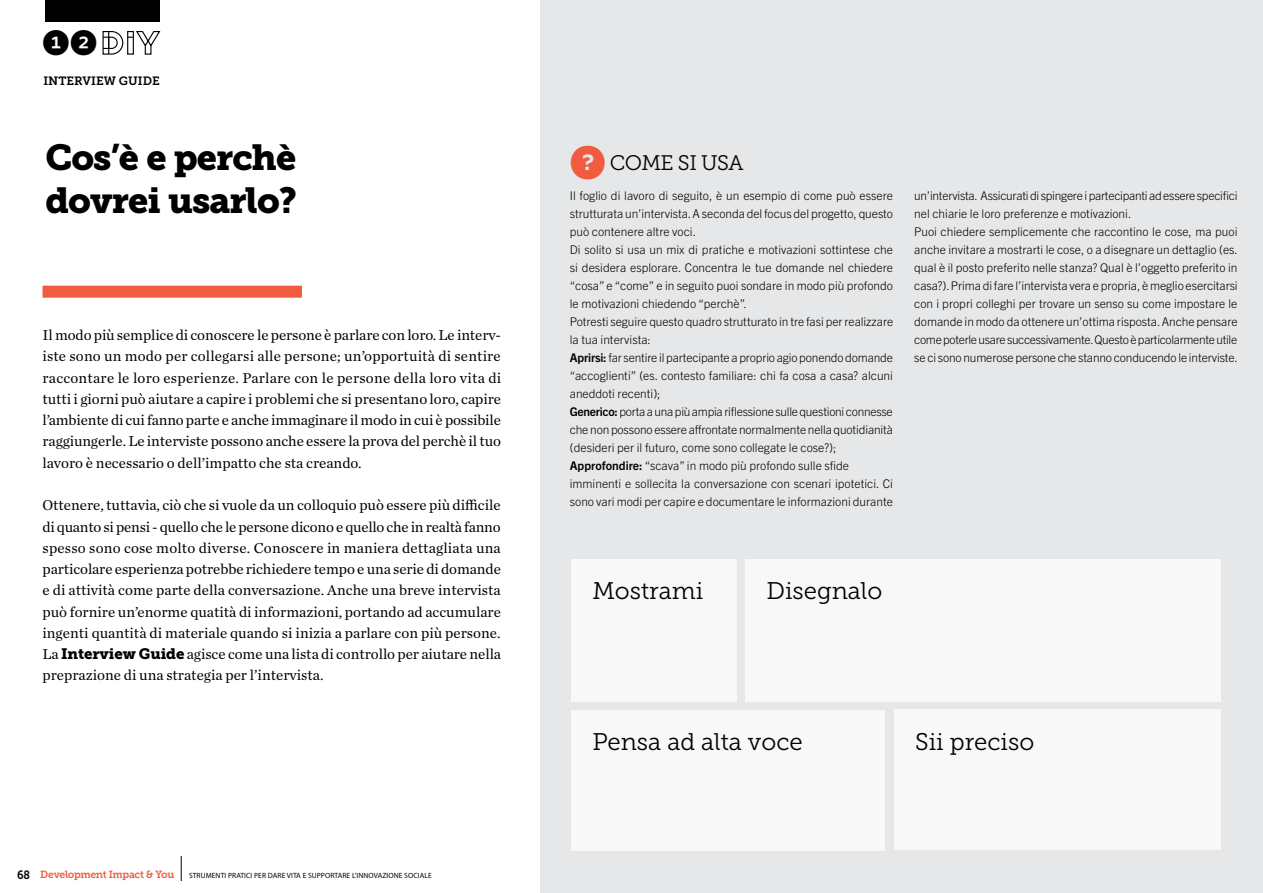
<style>
.page{position:relative;width:1263px;height:893px;background:#fff}
.page>*{position:absolute;margin:0;border:0;box-sizing:border-box;transform-origin:0 0}
.t1{font:36px/42.5px "Museo Slab 900";color:#000}
.t2{font:27px "Whitney Index Black Round Bd";color:#000}
.t3{font:24px "Museo Slab 300";color:#000}
.t4{font:21px "Museo Slab 300";letter-spacing:-.025em;color:#000}
.t5{font:15px/21.3px "Chronicle Text G1";color:#000;text-align:justify}
.t6{font:300 12px/18px "Trade Gothic Next LT Pro";color:#000}
.t7{font:12px "Museo Slab 700";color:#000}
.t8{font:12px "Museo Slab 700";color:#000;scale:.9 1}
.t9{font:10.35px "Museo Slab 700";letter-spacing:-.035em;color:#f15b40}
.t10{font:7.5px "Museo Slab 500";letter-spacing:.01em;color:#000}
.s1{font-family:"Museo Slab 900"}
.s2{font-family:"Museo Slab 700";font-size:10.35px}
.s3{font-family:"Whitney Index Black Round Bd";font-size:36px;color:#f15b40}
.s4{font-weight:700}
</style>
<div class="page">
<div style="left:540px;top:0;width:723px;height:893px;background:#e6e7e8"></div>
<svg style="left:102px;top:31px;width:59px;height:24px"></svg>
<div style="left:45px;top:0;width:115px;height:21px;background:#000"></div>
<div style="left:571px;top:559px;width:166px;height:142px;background:#f8f8f9"></div>
<div style="left:571px;top:710px;width:313px;height:140px;background:#f8f8f9"></div>
<div style="left:894px;top:709px;width:326px;height:141px;background:#f8f8f9"></div>
<div style="left:745px;top:559px;width:475px;height:142px;background:#f8f8f9"></div>
<div style="left:43px;top:286px;width:259px;height:12px;background:#f15b40"></div>
<svg style="left:181px;top:856px;width:1px;height:25px"></svg>
<h2 class="t2" style="left:43px;top:30px;width:56px">12</h2>
<p class="t7" style="left:43px;top:74px;width:117px">interview guide</p>
<h1 class="t1" style="left:45px;top:137px;width:253px">Cos’è e perchè dovrei usarlo?</h1>
<p class="t5" style="left:43px;top:324px;width:460px">Il modo più semplice di conoscere le persone è parlare con loro. Le interv&shy;iste sono un modo per collegarsi alle persone; un’opportuità di sentire raccontare le loro esperienze. Parlare con le persone della loro vita di tutti i giorni può aiutare a capire i problemi che si presentano loro, capire l’ambiente di cui fanno parte e anche immaginare il modo in cui è possibile raggiungerle. Le interviste possono anche essere la prova del perchè il tuo lavoro è necessario o dell’impatto che sta creando.</p>
<p class="t5" style="left:43px;top:494px;width:460px">Ottenere, tuttavia, ciò che si vuole da un colloquio può essere più difficile di quanto si pensi - quello che le persone dicono e quello che in realtà fanno spesso sono cose molto diverse. Conoscere in maniera dettagliata una particolare esperienza potrebbe richiedere tempo e una serie di domande e di attività come parte della conversazione. Anche una breve intervista può fornire un’enorme quatità di informazioni, portando ad accumulare ingenti quantità di materiale quando si inizia a parlare con più persone.<br>La <span class="s1">Interview Guide</span> agisce come una lista di controllo per aiutare nella preprazione di una strategia per l’intervista.</p>
<p class="t10" style="left:2px;top:635px;width:321px">ER DARE VITA E SUPPORTARE L’INNOVAZIONE SOCIALE <span class="s2">Development Impact &amp; You</span></p>
<p class="t8" style="left:17px;top:868px;width:16px">68</p>
<p class="t9" style="left:40px;top:869px;width:136px">Development Impact &amp; You</p>
<p class="t10" style="left:189px;top:871px;width:244px">STRUMENTI PRATICI PER DARE VITA E SUPPORTARE L’INNOVAZIONE SOCIALE</p>
<h3 class="t4" style="left:570px;top:151px;width:175px"><span class="s3">?</span> come si usa</h3>
<p class="t6" style="left:570px;top:186px;width:325px">Il foglio di lavoro di seguito, è un esempio di come può essere strutturata un’intervista. A seconda del focus del progetto, questo può contenere altre voci.<br>Di solito si usa un mix di pratiche e motivazioni sottintese che si desidera esplorare. Concentra le tue domande nel chiedere “cosa” e “come” e in seguito puoi sondare in modo più profondo le motivazioni chiedendo “perchè”.<br>Potresti seguire questo quadro strutturato in tre fasi per realizzare la tua intervista:<br><span class="s4">Aprirsi:</span> far sentire il partecipante a proprio agio ponendo domande “accoglienti” (es. contesto familiare: chi fa cosa a casa? alcuni aneddoti recenti);<br><span class="s4">Generico:</span> porta a una più ampia riflessione sulle questioni connesse che non possono essere affrontate normalmente nella quotidianità (desideri per il futuro, come sono collegate le cose?); <span class="s4">Approfondire:</span> “scava” in modo più profondo sulle sfide imminenti e sollecita la conversazione con scenari ipotetici. Ci sono vari modi per capire e documentare le informazioni durante</p>
<p class="t6" style="left:914px;top:186px;width:325px">un’intervista. Assicurati di spingere i partecipanti ad essere specifici nel chiarie le loro preferenze e motivazioni.<br>Puoi chiedere semplicemente che raccontino le cose, ma puoi anche invitare a mostrarti le cose, o a disegnare un dettaglio (es. qual è il posto preferito nelle stanza? Qual è l’oggetto preferito in casa?). Prima di fare l’intervista vera e propria, è meglio esercitarsi con i propri colleghi per trovare un senso su come impostare le domande in modo da ottenere un’ottima risposta. Anche pensare come poterle usare successivamente. Questo è particolarmente utile se ci sono numerose persone che stanno conducendo le interviste.</p>
<h3 class="t3" style="left:592px;top:578px;width:113px">Mostrami</h3>
<h3 class="t3" style="left:766px;top:578px;width:117px">Disegnalo</h3>
<h3 class="t3" style="left:592px;top:729px;width:212px">Pensa ad alta voce</h3>
<h3 class="t3" style="left:915px;top:728px;width:121px">Sii preciso</h3>
</div>
